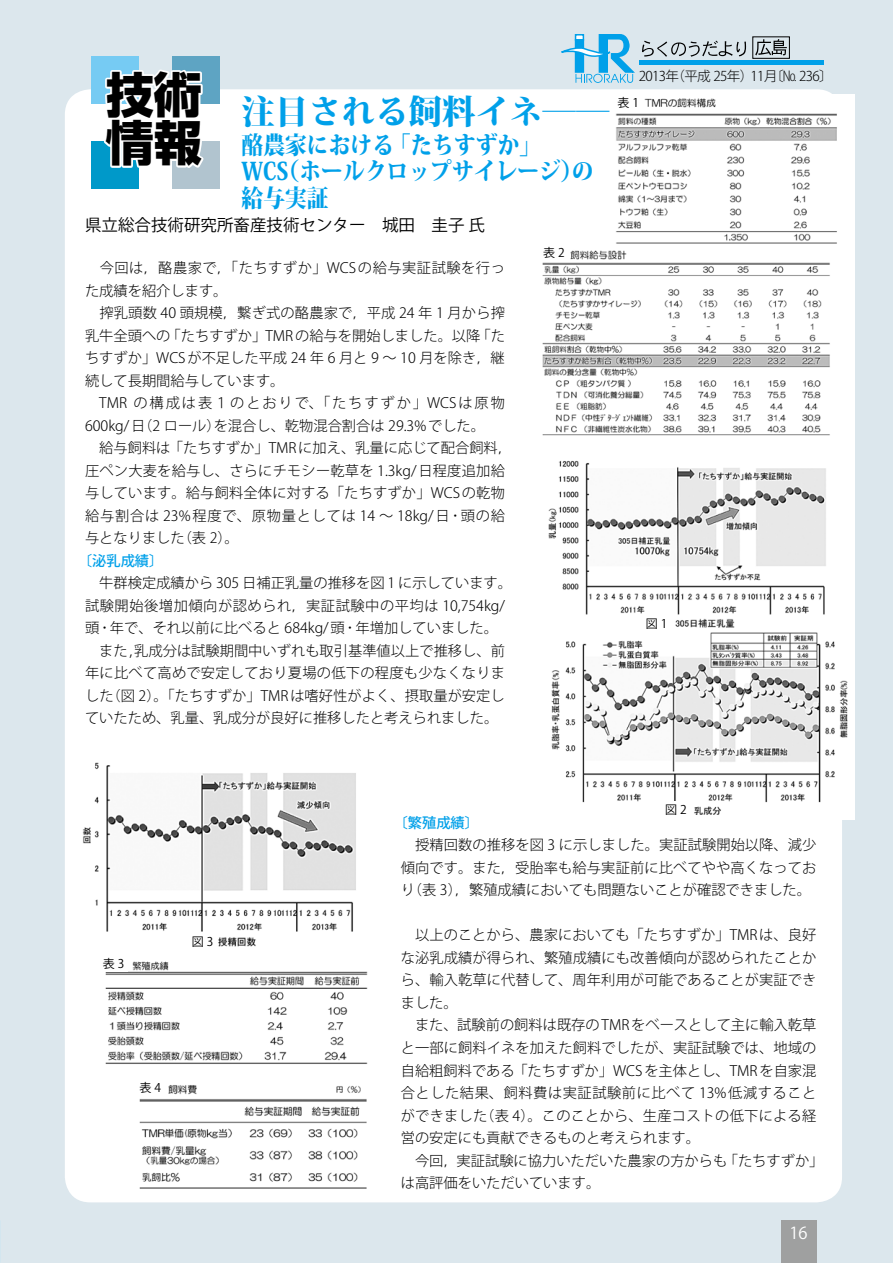
<style>
.page{position:relative;width:893px;height:1263px;background:#dce7ed}
.page>*{position:absolute;margin:0;border:0;box-sizing:border-box;transform-origin:0 0}
.t1{font:800 48.15px/48.2px "Shin Go Pro";color:#000}
.t2{font:800 33.45px "Koz Min Pro";color:#00a0e9}
.t3{font:800 24.15px/26.5px "Koz Min Pro";color:#00a0e9;scale:.9 1}
.t4{font:16.5px "Koz Go Pr 6 N";color:#000}
.t5{font:16.5px "Koz Go Pro";color:#fff}
.t6{font:300 14.25px/22.5px "Koz Go Std";color:#000}
.t7{font:300 14.25px "Koz Go Std";letter-spacing:.035em;color:#000}
.t8{font:300 14.25px "Koz Go Std";letter-spacing:.055em;color:#000}
.t9{font:300 14.25px "Koz Go Std";letter-spacing:.13em;color:#000}
.t10{font:500 14.25px "Koz Go Std";color:#00a0e9}
.t11{font:300 13.5px "Koz Go Pro";letter-spacing:-.05em;color:#000}
.t12{font:12px "Koz Go Pr 6 N";letter-spacing:.25em;color:#000}
</style>
<div class="page">
<div style="left:781px;top:1220px;width:35px;height:43px;background:#9fa0a0"></div>
<hr style="left:639px;top:61px;width:185px;height:4px;background:#00a0e9">
<svg style="left:561px;top:34px;width:185px;height:49px"></svg>
<svg style="left:755px;top:39px;width:32px;height:17px"></svg>
<div style="left:753px;top:37px;width:37px;height:22px;border:1px solid #000"></div>
<div style="left:65px;top:89px;width:777px;height:1113px;background:#fff;border-radius:26px"></div>
<div style="left:91px;top:56px;width:48px;height:48px;background:#76cbf3"></div>
<div style="left:173px;top:56px;width:47px;height:48px;background:#5ea4c3"></div>
<div style="left:91px;top:141px;width:48px;height:48px;background:#0099c9"></div>
<div style="left:173px;top:141px;width:47px;height:48px;background:#b1c4cf"></div>
<svg style="left:103px;top:67px;width:101px;height:105px"></svg>
<img style="left:542px;top:94px;width:313px;height:725px">
<img style="left:82px;top:762px;width:286px;height:427px">
<div style="left:614px;top:94px;width:28px;height:17px;background:#fff"></div>
<div style="left:643px;top:615px;width:28px;height:16px;background:#fff"></div>
<div style="left:189px;top:933px;width:27px;height:17px;background:#fff"></div>
<div style="left:100px;top:955px;width:28px;height:17px;background:#fff"></div>
<div style="left:137px;top:1079px;width:27px;height:16px;background:#fff"></div>
<div style="left:662px;top:801px;width:28px;height:16px;background:#fff"></div>
<div style="left:540px;top:244px;width:28px;height:16px;background:#fff"></div>
<h1 class="t1" style="left:106px;top:66px;width:98px">技術情報</h1>
<h2 class="t2" style="left:242px;top:86px;width:369px">注目される飼料イネ――</h2>
<h3 class="t3" style="left:389px;top:130px;width:171px">「たちすずか「</h3>
<h3 class="t3" style="left:278px;top:130px;width:353px;text-indent:-36px">酪農家における<br>（ホールクロップサイレージの）</h3>
<h3 class="t3" style="left:242px;top:157px;width:98px">WCS<br>給与実証</h3>
<p class="t4" style="left:85px;top:216px;width:401px">県立総合技術研究所畜産技術センター　城田　圭子氏</p>
<p class="t7" style="left:85px;top:259px;width:421px">　今回は，酪農家で「，たちすずか」WCSの給与実証試験を行っ</p>
<p class="t6" style="left:85px;top:279px;width:144px">た成績を紹介します。</p>
<p class="t6" style="left:85px;top:302px;width:421px">　搾乳頭数 40 頭規模，繋ぎ式の酪農家で，平成 24 年 1 月から搾</p>
<p class="t6" style="left:476px;top:324px;width:30px">「た</p>
<p class="t6" style="left:167px;top:324px;width:315px">「たちすずか」TMRの給与を開始しました。以降</p>
<p class="t6" style="left:85px;top:324px;width:421px">乳牛全頭への<br>ちすずか」WCSが不足した平成 24 年 6 月と 9 ～ 10 月を除き，継続して長期間給与しています。</p>
<p class="t9" style="left:134px;top:394px;width:373px">の構成は表１のとおりで、「たちすずか」WCSは原物</p>
<p class="t6" style="left:85px;top:392px;width:44px">　TMR</p>
<p class="t6" style="left:214px;top:414px;width:273px">を混合し、乾物混合割合は 29.3% でした。</p>
<p class="t6" style="left:85px;top:414px;width:137px">600kg （日/ 2 ロール）</p>
<p class="t6" style="left:85px;top:437px;width:429px">　給与飼料は「たちすずか」TMRに加え、乳量に応じて配合飼料，</p>
<p class="t6" style="left:85px;top:459px;width:421px">圧ペン大麦を給与し、さらにチモシー乾草を 1.3kg/日程度追加給</p>
<p class="t6" style="left:85px;top:482px;width:421px">与しています。給与飼料全体に対する「たちすずか」WCSの乾物</p>
<p class="t8" style="left:85px;top:507px;width:421px">給与割合は 23%程度で、原物量としては 14 ～ 18kg 日/ ･頭の給</p>
<p class="t6" style="left:178px;top:527px;width:63px">（表 。(2</p>
<p class="t6" style="left:85px;top:527px;width:101px">与となりました</p>
<p class="t10" style="left:78px;top:551px;width:87px">〔泌乳成績〔</p>
<p class="t6" style="left:85px;top:572px;width:429px">　牛群検定成績から 305 日補正乳量の推移を図 1 に示しています。</p>
<p class="t7" style="left:85px;top:597px;width:421px">試験開始後増加傾向が認められ，実証試験中の平均は 10,754kg/</p>
<p class="t6" style="left:85px;top:617px;width:414px">頭･年で、それ以前に比べると 684kg 頭/ ･年増加していました。</p>
<p class="t6" style="left:85px;top:639px;width:421px">　また, 乳成分は試験期間中いずれも取引基準値以上で推移し、前</p>
<p class="t6" style="left:85px;top:662px;width:422px">年に比べて高めで安定しており夏場の低下の程度も少なくなりま</p>
<p class="t6" style="left:106px;top:684px;width:400px">（図 2）。「たちすずか」TMRは嗜好性がよく、摂取量が安定し</p>
<p class="t6" style="left:85px;top:684px;width:415px">した<br>ていたため、乳量、乳成分が良好に推移したと考えられました。</p>
<p class="t12" style="left:543px;top:246px;width:23px">表2</p>
<p class="t11" style="left:639px;top:67px;width:116px">2013 （年平成 25年）</p>
<p class="t12" style="left:617px;top:96px;width:23px">表1</p>
<p class="t12" style="left:646px;top:617px;width:23px">図1</p>
<p class="t11" style="left:751px;top:67px;width:84px">11 〕月 No 236〔</p>
<p class="t12" style="left:103px;top:957px;width:23px">表3</p>
<p class="t12" style="left:192px;top:935px;width:23px">図3</p>
<p class="t12" style="left:140px;top:1081px;width:23px">表4</p>
<p class="t12" style="left:665px;top:802px;width:23px">図2</p>
<p class="t10" style="left:394px;top:814px;width:87px">〔繁殖成績〔</p>
<p class="t6" style="left:401px;top:834px;width:417px;text-align:justify">　授精回数の推移を図 3 に示しました。実証試験開始以降、減少傾向です。また，受胎率も給与実証前に比べてやや高くなってお（り表 ，）3 繁殖成績においても問題ないことが確認できました。</p>
<p class="t6" style="left:401px;top:924px;width:417px">　以上のことから、農家においても「たちすずか」TMRは、良好</p>
<p class="t6" style="left:401px;top:947px;width:417px">な泌乳成績が得られ、繁殖成績にも改善傾向が認められたことか</p>
<p class="t6" style="left:401px;top:969px;width:417px">ら、輸入乾草に代替して、周年利用が可能であることが実証でき</p>
<p class="t6" style="left:401px;top:992px;width:58px">ました。</p>
<p class="t6" style="left:401px;top:1014px;width:417px">　また、試験前の飼料は既存のTMR をベースとして主に輸入乾草</p>
<p class="t6" style="left:401px;top:1037px;width:417px">と一部に飼料イネを加えた飼料でしたが、実証試験では、地域の</p>
<p class="t6" style="left:401px;top:1059px;width:417px">自給粗飼料である「たちすずか」WCSを主体とし、TMRを自家混</p>
<p class="t7" style="left:401px;top:1084px;width:417px">合とした結果、飼料費は実証試験前に比べて 13%低減すること</p>
<p class="t6" style="left:480px;top:1104px;width:338px">（表 4）。このことから、生産コストの低下による経</p>
<p class="t6" style="left:401px;top:1104px;width:301px">ができました<br>営の安定にも貢献できるものと考えられます。</p>
<p class="t6" style="left:724px;top:1149px;width:101px">「たちすずか「</p>
<p class="t6" style="left:401px;top:1149px;width:328px">　今回，実証試験に協力いただいた農家の方からもは高評価をいただいています。</p>
<p class="t5" style="left:789px;top:1222px;width:20px">16</p>
</div>
